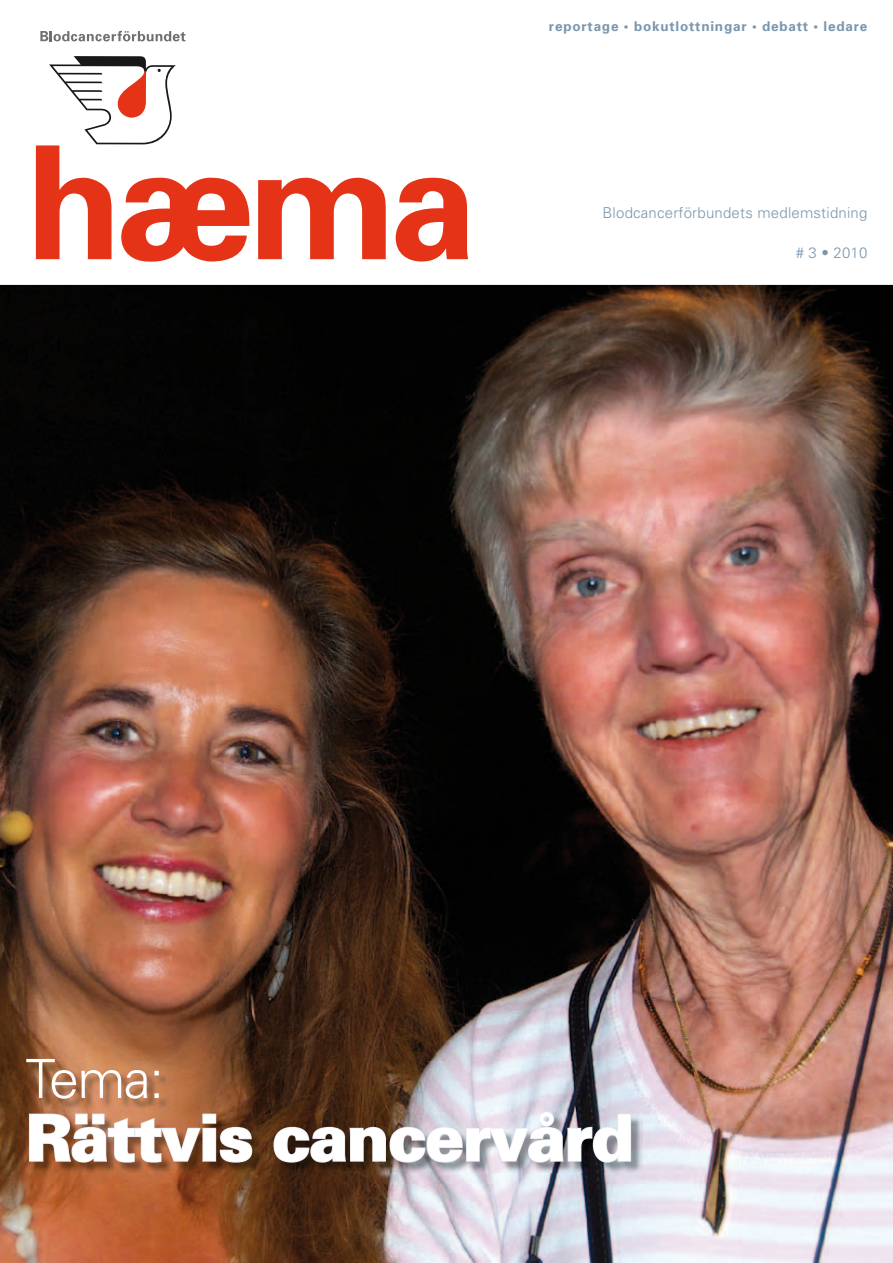
<style>
.page{position:relative;width:893px;height:1263px;background:#fff}
.page>*{position:absolute;margin:0;border:0;box-sizing:border-box;transform-origin:0 0}
.t1{font:700 157.5px "Univers";color:#e53317}
.t2{font:900 64.5px "Univers";letter-spacing:-.03em;color:#fff}
.t3{font:300 54px "Univers";color:#fff}
.t4{font:300 15px "Univers";letter-spacing:.015em;color:#7a97af}
.t5{font:700 13.5px "Univers";letter-spacing:.06em;color:#7a97af}
</style>
<div class="page">
<img style="left:0;top:285px;width:893px;height:978px">
<svg style="left:49px;top:56px;width:127px;height:88px"></svg>
<svg style="left:40px;top:31px;width:145px;height:10px"></svg>
<img style="left:28px;top:1061px;width:614px;height:112px">
<svg style="left:28px;top:1113px;width:225px;height:50px;background:#996b51"></svg>
<img style="left:273px;top:1110px;width:359px;height:53px">
<h1 class="t1" style="left:26px;top:108px;width:453px">hæma</h1>
<p class="t5" style="left:549px;top:18px;width:320px">reportage • bokutlottningar • debatt • ledare</p>
<p class="t4" style="left:602px;top:203px;width:267px">Blodcancerförbundets medlemstidning</p>
<p class="t4" style="left:796px;top:244px;width:73px"># 3 • 2010</p>
<h3 class="t3" style="left:26px;top:1046px;width:140px">Tema:</h3>
<h2 class="t2" style="left:26px;top:1098px;width:610px">Rättvis cancervård</h2>
</div>
